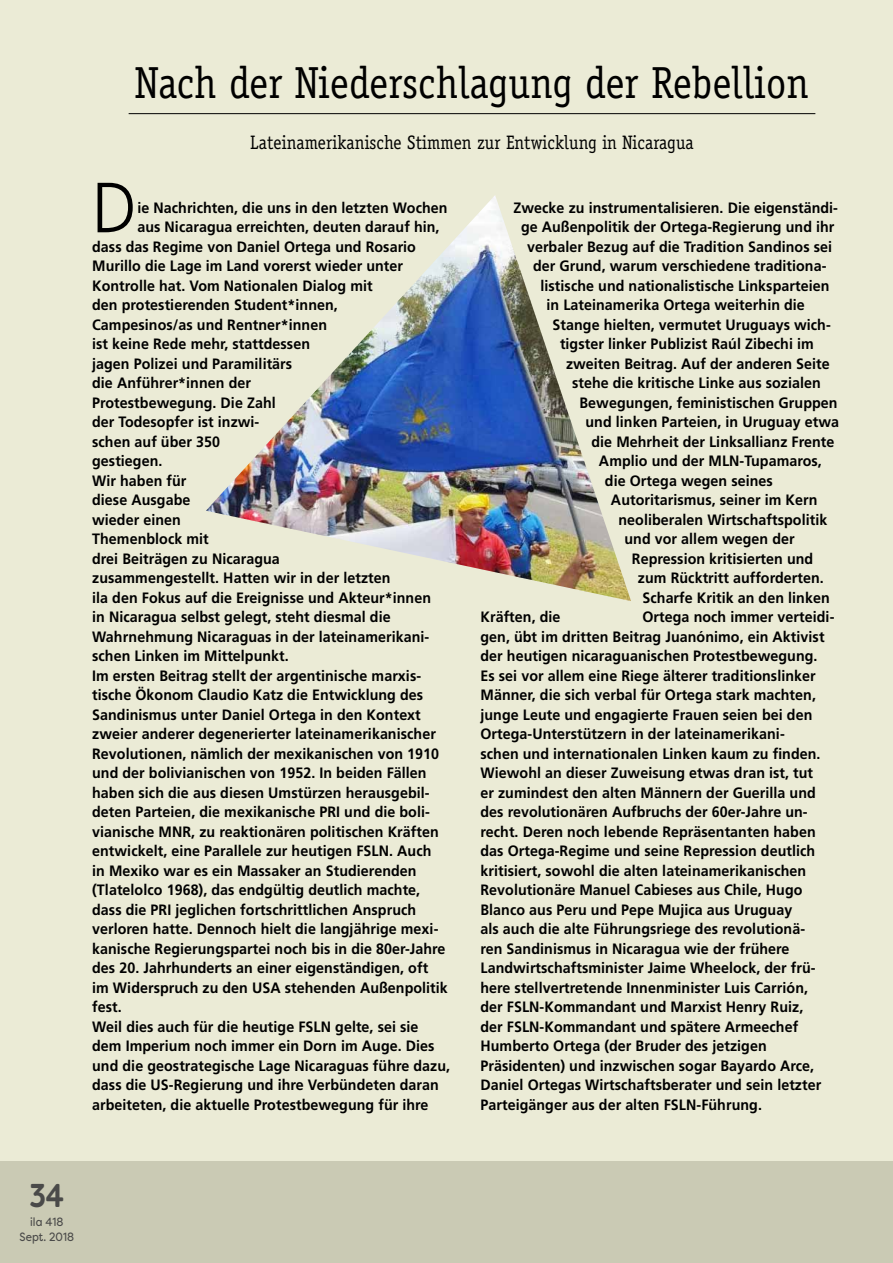
<style>
.page{position:relative;width:893px;height:1263px;background:#fff}
.page>*{position:absolute;margin:0;border:0;box-sizing:border-box;transform-origin:0 0}
.t1{font:300 70.8px "Frutiger";color:#000;scale:.95 1}
.t2{font:45px "Officina Serif";letter-spacing:.005em;color:#000;scale:.9 1}
.t3{font:700 33px "Filson Soft";color:#4a4a49;scale:.8 1}
.t4{font:19.5px "Officina Serif";letter-spacing:.005em;color:#000;scale:.9 1}
.t5{font:700 15px/19.5px "Frutiger";letter-spacing:.005em;color:#000;scale:.95 1}
.t6{font:12px/15px "Filson Soft";letter-spacing:.005em;color:#4a4a49;text-align:center;scale:.88 1}
</style>
<div class="page">
<div style="left:0;top:1161px;width:893px;height:102px;background:#cacab4"></div>
<div style="left:0;top:0;width:893px;height:1161px;background:#ebebd6"></div>
<hr style="left:129px;top:113px;width:686px;height:1px;background:#000">
<img style="left:206px;top:196px;width:425px;height:405px">
<h2 class="t2" style="left:135px;top:57px;width:750px">Nach der Niederschlagung der Rebellion</h2>
<h3 class="t4" style="left:250px;top:131px;width:494px">Lateinamerikanische Stimmen zur Entwicklung in Nicaragua</h3>
<h1 class="t1" style="left:92px;top:168px;width:49px">D</h1>
<p class="t5" style="left:137px;top:198px;width:328px">ie Nachrichten, die uns in den letzten Wochen</p>
<p class="t5" style="left:137px;top:217px;width:320px">aus Nicaragua erreichten, deuten darauf hin,</p>
<p class="t5" style="left:92px;top:237px;width:342px">dass das Regime von Daniel Ortega und Rosario</p>
<p class="t5" style="left:92px;top:256px;width:329px">Murillo die Lage im Land vorerst wieder unter</p>
<p class="t5" style="left:92px;top:276px;width:297px">Kontrolle hat. Vom Nationalen Dialog mit</p>
<p class="t5" style="left:92px;top:295px;width:260px">den protestierenden Student*innen,</p>
<p class="t5" style="left:92px;top:315px;width:249px">Campesinos/as und Rentner*innen</p>
<p class="t5" style="left:92px;top:334px;width:231px">ist keine Rede mehr, stattdessen</p>
<p class="t5" style="left:92px;top:354px;width:212px">jagen Polizei und Paramilitärs</p>
<p class="t5" style="left:92px;top:373px;width:169px">die Anführer*innen der</p>
<p class="t5" style="left:92px;top:393px;width:195px">Protestbewegung. Die Zahl</p>
<p class="t5" style="left:92px;top:412px;width:177px">der Todesopfer ist inzwi-</p>
<p class="t5" style="left:92px;top:432px;width:136px">schen auf über 350</p>
<p class="t5" style="left:92px;top:451px;width:76px">gestiegen.</p>
<p class="t5" style="left:92px;top:471px;width:101px">Wir haben für</p>
<p class="t5" style="left:92px;top:490px;width:105px">diese Ausgabe</p>
<p class="t5" style="left:92px;top:510px;width:95px">wieder einen</p>
<p class="t5" style="left:92px;top:529px;width:124px">Themenblock mit</p>
<p class="t5" style="left:92px;top:549px;width:199px">drei Beiträgen zu Nicaragua</p>
<p class="t5" style="left:92px;top:568px;width:316px">zusammengestellt. Hatten wir in der letzten</p>
<p class="t5" style="left:92px;top:588px;width:358px">ila den Fokus auf die Ereignisse und Akteur*innen</p>
<p class="t5" style="left:92px;top:607px;width:316px">in Nicaragua selbst gelegt, steht diesmal die</p>
<p class="t5" style="left:92px;top:627px;width:356px">Wahrnehmung Nicaraguas in der lateinamerikani-</p>
<p class="t5" style="left:92px;top:646px;width:209px">schen Linken im Mittelpunkt.</p>
<p class="t5" style="left:92px;top:666px;width:348px">Im ersten Beitrag stellt der argentinische marxis-</p>
<p class="t5" style="left:92px;top:685px;width:350px">tische Ökonom Claudio Katz die Entwicklung des</p>
<p class="t5" style="left:92px;top:705px;width:347px">Sandinismus unter Daniel Ortega in den Kontext</p>
<p class="t5" style="left:92px;top:724px;width:363px">zweier anderer degenerierter lateinamerikanischer</p>
<p class="t5" style="left:92px;top:744px;width:367px">Revolutionen, nämlich der mexikanischen von 1910</p>
<p class="t5" style="left:92px;top:763px;width:354px">und der bolivianischen von 1952. In beiden Fällen</p>
<p class="t5" style="left:92px;top:783px;width:357px">haben sich die aus diesen Umstürzen herausgebil-</p>
<p class="t5" style="left:92px;top:802px;width:357px">deten Parteien, die mexikanische PRI und die boli-</p>
<p class="t5" style="left:92px;top:822px;width:366px">vianische MNR, zu reaktionären politischen Kräften</p>
<p class="t5" style="left:92px;top:841px;width:359px">entwickelt, eine Parallele zur heutigen FSLN. Auch</p>
<p class="t5" style="left:92px;top:861px;width:343px">in Mexiko war es ein Massaker an Studierenden</p>
<p class="t5" style="left:92px;top:880px;width:347px">(Tlatelolco 1968), das endgültig deutlich machte,</p>
<p class="t5" style="left:92px;top:900px;width:343px">dass die PRI jeglichen fortschrittlichen Anspruch</p>
<p class="t5" style="left:92px;top:919px;width:366px">verloren hatte. Dennoch hielt die langjährige mexi-</p>
<p class="t5" style="left:92px;top:939px;width:373px">kanische Regierungspartei noch bis in die 80er-Jahre</p>
<p class="t5" style="left:92px;top:958px;width:355px">des 20. Jahrhunderts an einer eigenständigen, oft</p>
<p class="t5" style="left:92px;top:978px;width:376px">im Widerspruch zu den USA stehenden Außenpolitik</p>
<p class="t5" style="left:92px;top:997px;width:33px">fest.</p>
<p class="t5" style="left:92px;top:1017px;width:345px">Weil dies auch für die heutige FSLN gelte, sei sie</p>
<p class="t5" style="left:92px;top:1036px;width:362px">dem Imperium noch immer ein Dorn im Auge. Dies</p>
<p class="t5" style="left:92px;top:1056px;width:378px">und die geostrategische Lage Nicaraguas führe dazu,</p>
<p class="t5" style="left:92px;top:1075px;width:366px">dass die US-Regierung und ihre Verbündeten daran</p>
<p class="t5" style="left:92px;top:1095px;width:356px">arbeiteten, die aktuelle Protestbewegung für ihre</p>
<p class="t5" style="left:513px;top:198px;width:343px">Zwecke zu instrumentalisieren. Die eigenständi-</p>
<p class="t5" style="left:521px;top:217px;width:331px">ge Außenpolitik der Ortega-Regierung und ihr</p>
<p class="t5" style="left:527px;top:237px;width:323px">verbaler Bezug auf die Tradition Sandinos sei</p>
<p class="t5" style="left:533px;top:256px;width:310px">der Grund, warum verschiedene traditiona-</p>
<p class="t5" style="left:540px;top:276px;width:306px">listische und nationalistische Linksparteien</p>
<p class="t5" style="left:546px;top:295px;width:273px">in Lateinamerika Ortega weiterhin die</p>
<p class="t5" style="left:552px;top:315px;width:294px">Stange hielten, vermutet Uruguays wich-</p>
<p class="t5" style="left:560px;top:334px;width:269px">tigster linker Publizist Raúl Zibechi im</p>
<p class="t5" style="left:566px;top:354px;width:279px">zweiten Beitrag. Auf der anderen Seite</p>
<p class="t5" style="left:572px;top:373px;width:264px">stehe die kritische Linke aus sozialen</p>
<p class="t5" style="left:579px;top:393px;width:273px">Bewegungen, feministischen Gruppen</p>
<p class="t5" style="left:585px;top:412px;width:268px">und linken Parteien, in Uruguay etwa</p>
<p class="t5" style="left:591px;top:432px;width:257px">die Mehrheit der Linksallianz Frente</p>
<p class="t5" style="left:599px;top:451px;width:236px">Amplio und der MLN-Tupamaros,</p>
<p class="t5" style="left:605px;top:471px;width:178px">die Ortega wegen seines</p>
<p class="t5" style="left:611px;top:490px;width:219px">Autoritarismus, seiner im Kern</p>
<p class="t5" style="left:618px;top:510px;width:221px">neoliberalen Wirtschaftspolitik</p>
<p class="t5" style="left:624px;top:529px;width:181px">und vor allem wegen der</p>
<p class="t5" style="left:632px;top:549px;width:192px">Repression kritisierten und</p>
<p class="t5" style="left:638px;top:568px;width:197px">zum Rücktritt aufforderten.</p>
<p class="t5" style="left:642px;top:588px;width:199px">Scharfe Kritik an den linken</p>
<p class="t5" style="left:480px;top:607px;width:86px">Kräften, die</p>
<p class="t5" style="left:480px;top:607px;width:374px;text-indent:162px">Ortega noch immer verteidi&shy;gen, übt im dritten Beitrag Juanónimo, ein Aktivist der heutigen nicaraguanischen Protestbewegung.<br>Es sei vor allem eine Riege älterer traditionslinker Männer, die sich verbal für Ortega stark machten, junge Leute und engagierte Frauen seien bei den Ortega-Unterstützern in der lateinamerikani-<br>schen und internationalen Linken kaum zu finden.<br>Wiewohl an dieser Zuweisung etwas dran ist, tut<br>er zumindest den alten Männern der Guerilla und des revolutionären Aufbruchs der 60er-Jahre un&shy;recht. Deren noch lebende Repräsentanten haben das Ortega-Regime und seine Repression deutlich kritisiert, sowohl die alten lateinamerikanischen Revolutionäre Manuel Cabieses aus Chile, Hugo Blanco aus Peru und Pepe Mujica aus Uruguay<br>als auch die alte Führungsriege des revolutionä-<br>ren Sandinismus in Nicaragua wie der frühere Landwirtschaftsminister Jaime Wheelock, der frü&shy;here stellvertretende Innenminister Luis Carrión,<br>der FSLN-Kommandant und Marxist Henry Ruiz,<br>der FSLN-Kommandant und spätere Armeechef Humberto Ortega (der Bruder des jetzigen Präsidenten) und inzwischen sogar Bayardo Arce, Daniel Ortegas Wirtschaftsberater und sein letzter Parteigänger aus der alten FSLN-Führung.</p>
<h3 class="t3" style="left:29px;top:1174px;width:45px">34</h3>
<p class="t6" style="left:20px;top:1215px;width:63px">ila 418<br>Sept. 2018</p>
</div>
